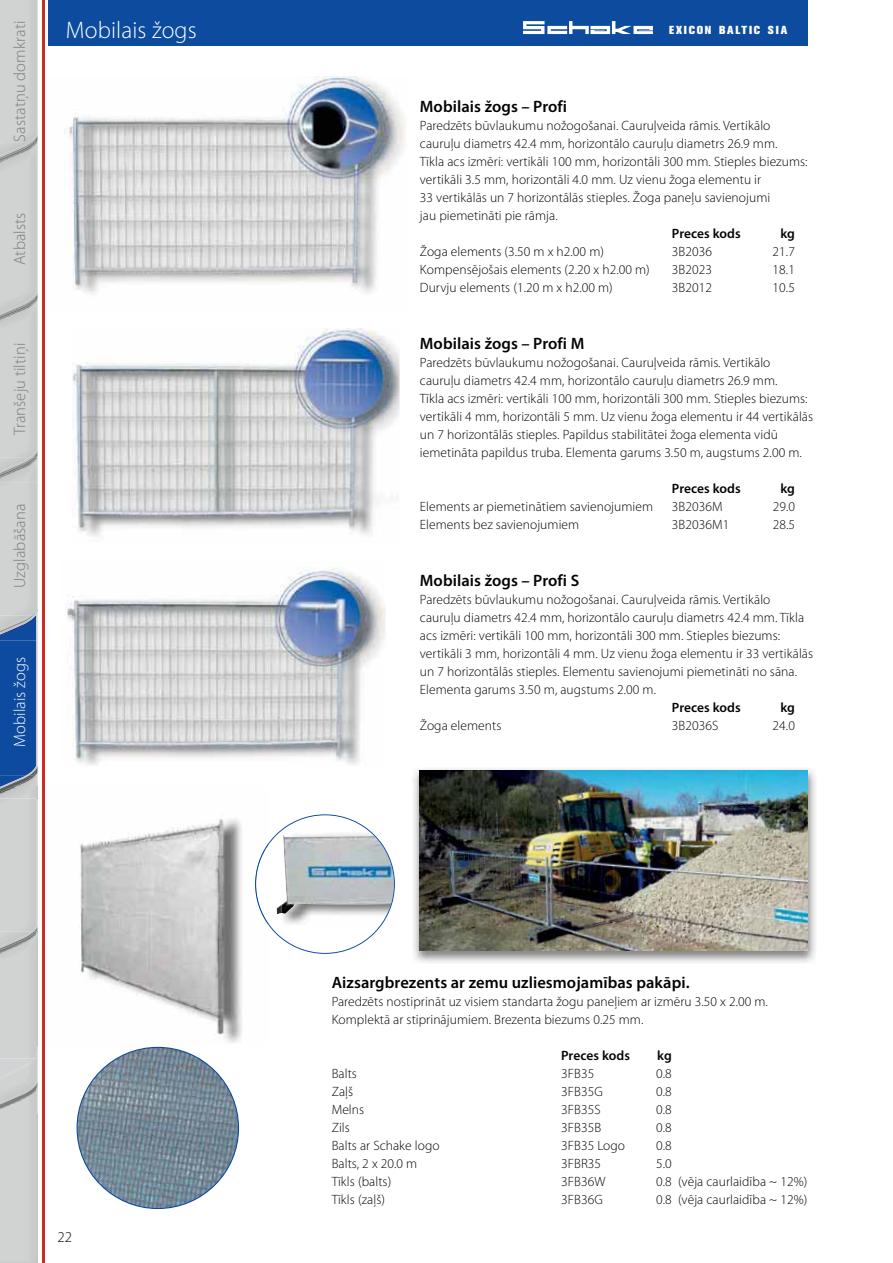
<style>
.page{position:relative;width:893px;height:1263px;background:#fff}
.page>*{position:absolute;margin:0;border:0;box-sizing:border-box;transform-origin:0 0}
.t1{font:300 24px "Myriad Pro";letter-spacing:.005em;color:#fff}
.t2{font:600 16.5px "Myriad Pro";letter-spacing:.005em;color:#000401}
.t3{font:300 16.5px "Myriad Pro";letter-spacing:.005em;color:#7a7d7e}
.t4{font:300 16.5px "Myriad Pro";letter-spacing:.005em;color:#fff}
.t5{font:300 15px "Myriad Pro";color:#000401}
.t6{font:300 13.5px/18px "Myriad Pro";letter-spacing:.005em;color:#000401}
.t7{font:600 13.5px "Myriad Pro";color:#000401}
.t8{font:800 11.55px "Akzidenz Grotesk BQ";letter-spacing:.155em;color:#fff}
</style>
<div class="page">
<img style="left:0;top:1104px;width:36px;height:10px">
<img style="left:36px;top:958px;width:2px;height:156px">
<img style="left:0;top:1058px;width:23px;height:20px">
<svg style="left:23px;top:1054px;width:15px;height:27px"></svg>
<img style="left:0;top:1081px;width:36px;height:23px">
<img style="left:36px;top:1058px;width:2px;height:27px">
<img style="left:0;top:620px;width:38px;height:338px">
<img style="left:31px;top:798px;width:6px;height:127px">
<img style="left:0;top:931px;width:31px;height:17px">
<img style="left:29px;top:483px;width:9px;height:125px">
<img style="left:0;top:463px;width:38px;height:20px">
<img style="left:0;top:458px;width:29px;height:13px">
<img style="left:29px;top:325px;width:9px;height:125px">
<svg style="left:23px;top:450px;width:15px;height:13px"></svg>
<img style="left:0;top:305px;width:38px;height:20px">
<img style="left:0;top:300px;width:29px;height:13px">
<img style="left:29px;top:167px;width:9px;height:125px">
<svg style="left:23px;top:292px;width:15px;height:13px"></svg>
<img style="left:0;top:147px;width:38px;height:20px">
<img style="left:0;top:142px;width:29px;height:14px">
<img style="left:29px;top:0;width:9px;height:135px">
<svg style="left:23px;top:135px;width:15px;height:12px"></svg>
<div style="left:49px;top:0;width:759px;height:45px;background:#0d4b9f"></div>
<svg style="left:523px;top:21px;width:130px;height:13px"></svg>
<img style="left:0;top:789px;width:23px;height:9px">
<img style="left:0;top:620px;width:33px;height:13px">
<img style="left:0;top:616px;width:29px;height:13px">
<img style="left:13px;top:658px;width:16px;height:88px">
<svg style="left:23px;top:608px;width:15px;height:12px"></svg>
<img style="left:0;top:775px;width:23px;height:14px">
<hr style="left:42px;top:0;width:3px;height:1263px;background:#ce2827">
<img style="left:64px;top:117px;width:11px;height:170px">
<img style="left:75px;top:77px;width:330px;height:217px">
<img style="left:72px;top:363px;width:7px;height:168px">
<img style="left:79px;top:328px;width:321px;height:208px">
<img style="left:73px;top:568px;width:312px;height:198px">
<img style="left:413px;top:768px;width:403px;height:195px">
<img style="left:420px;top:771px;width:388px;height:179px">
<svg style="left:268px;top:814px;width:127px;height:140px"></svg>
<img style="left:80px;top:843px;width:188px;height:130px">
<img style="left:37px;top:798px;width:1px;height:247px">
<svg style="left:31px;top:925px;width:7px;height:33px"></svg>
<svg style="left:23px;top:766px;width:15px;height:32px"></svg>
<img style="left:255px;top:844px;width:13px;height:80px">
<img style="left:85px;top:819px;width:158px;height:224px">
<img style="left:77px;top:1047px;width:161px;height:161px;border-radius:50%">
<h1 class="t1" style="left:66px;top:20px;width:132px">Mobilais žogs</h1>
<p class="t3" style="left:13px;top:142px;width:123px;rotate:-90deg">Sastatņu domkrati</p>
<p class="t8" style="left:669px;top:26px;width:120px">EXICON BALTIC SIA</p>
<p class="t2" style="left:420px;top:100px;width:149px">Mobilais žogs – Profi</p>
<p class="t6" style="left:420px;top:118px;width:389px">Paredzēts būvlaukumu nožogošanai. Cauruļveida rāmis. Vertikālo cauruļu diametrs 42.4 mm, horizontālo cauruļu diametrs 26.9 mm.<br>Tīkla acs izmēri: vertikāli 100 mm, horizontāli 300 mm. Stieples biezums: vertikāli 3.5 mm, horizontāli 4.0 mm. Uz vienu žoga elementu ir<br>33 vertikālās un 7 horizontālās stieples. Žoga paneļu savienojumi<br>jau piemetināti pie rāmja.</p>
<p class="t7" style="left:672px;top:228px;width:70px">Preces kods</p>
<p class="t7" style="left:780px;top:228px;width:16px">kg</p>
<p class="t6" style="left:420px;top:244px;width:186px">Žoga elements (3.50 m x h2.00 m)</p>
<p class="t6" style="left:672px;top:244px;width:42px">3B2036</p>
<p class="t6" style="left:773px;top:244px;width:24px">21.7</p>
<p class="t6" style="left:420px;top:262px;width:231px">Kompensējošais elements (2.20 x h2.00 m)</p>
<p class="t6" style="left:672px;top:262px;width:42px">3B2023</p>
<p class="t6" style="left:773px;top:262px;width:24px">18.1</p>
<p class="t6" style="left:420px;top:280px;width:194px">Durvju elements (1.20 m x h2.00 m)</p>
<p class="t6" style="left:672px;top:280px;width:42px">3B2012</p>
<p class="t6" style="left:773px;top:280px;width:24px">10.5</p>
<p class="t3" style="left:13px;top:265px;width:54px;rotate:-90deg">Atbalsts</p>
<p class="t3" style="left:13px;top:435px;width:94px;rotate:-90deg">Tranšeju tiltiņi</p>
<p class="t3" style="left:13px;top:588px;width:86px;rotate:-90deg">Uzglabāšana</p>
<p class="t4" style="left:13px;top:747px;width:91px;rotate:-90deg">Mobilais žogs</p>
<p class="t5" style="left:57px;top:1231px;width:16px">22</p>
<p class="t2" style="left:420px;top:337px;width:166px">Mobilais žogs – Profi M</p>
<p class="t6" style="left:420px;top:355px;width:395px">Paredzēts būvlaukumu nožogošanai. Cauruļveida rāmis. Vertikālo cauruļu diametrs 42.4 mm, horizontālo cauruļu diametrs 26.9 mm.<br>Tīkla acs izmēri: vertikāli 100 mm, horizontāli 300 mm. Stieples biezums: vertikāli 4 mm, horizontāli 5 mm. Uz vienu žoga elementu ir 44 vertikālās un 7 horizontālās stieples. Papildus stabilitātei žoga elementa vidū iemetināta papildus truba. Elementa garums 3.50 m, augstums 2.00 m.</p>
<p class="t7" style="left:672px;top:483px;width:70px">Preces kods</p>
<p class="t7" style="left:780px;top:483px;width:16px">kg</p>
<p class="t6" style="left:420px;top:499px;width:235px">Elements ar piemetinātiem savienojumiem</p>
<p class="t6" style="left:672px;top:499px;width:52px">3B2036M</p>
<p class="t6" style="left:773px;top:499px;width:24px">29.0</p>
<p class="t6" style="left:420px;top:517px;width:161px">Elements bez savienojumiem</p>
<p class="t6" style="left:672px;top:517px;width:59px">3B2036M1</p>
<p class="t6" style="left:773px;top:517px;width:24px">28.5</p>
<p class="t2" style="left:420px;top:574px;width:161px">Mobilais žogs – Profi S</p>
<p class="t6" style="left:420px;top:592px;width:395px">Paredzēts būvlaukumu nožogošanai. Cauruļveida rāmis. Vertikālo cauruļu diametrs 42.4 mm, horizontālo cauruļu diametrs 42.4 mm. Tīkla acs izmēri: vertikāli 100 mm, horizontāli 300 mm. Stieples biezums: vertikāli 3 mm, horizontāli 4 mm. Uz vienu žoga elementu ir 33 vertikālās un 7 horizontālās stieples. Elementu savienojumi piemetināti no sāna.<br>Elementa garums 3.50 m, augstums 2.00 m.</p>
<p class="t7" style="left:672px;top:702px;width:70px">Preces kods</p>
<p class="t7" style="left:780px;top:702px;width:16px">kg</p>
<p class="t6" style="left:420px;top:718px;width:83px">Žoga elements</p>
<p class="t6" style="left:672px;top:718px;width:48px">3B2036S</p>
<p class="t6" style="left:773px;top:718px;width:24px">24.0</p>
<p class="t2" style="left:332px;top:976px;width:359px">Aizsargbrezents ar zemu uzliesmojamības pakāpi.</p>
<p class="t6" style="left:332px;top:994px;width:438px">Paredzēts nostiprināt uz visiem standarta žogu paneļiem ar izmēru 3.50 x 2.00 m.<br>Komplektā ar stiprinājumiem. Brezenta biezums 0.25 mm.</p>
<p class="t7" style="left:561px;top:1051px;width:70px">Preces kods</p>
<p class="t7" style="left:657px;top:1051px;width:16px">kg</p>
<p class="t6" style="left:332px;top:1066px;width:27px">Balts</p>
<p class="t6" style="left:561px;top:1066px;width:35px">3FB35</p>
<p class="t6" style="left:656px;top:1066px;width:17px">0.8</p>
<p class="t6" style="left:332px;top:1084px;width:23px">Zaļš</p>
<p class="t6" style="left:561px;top:1084px;width:43px">3FB35G</p>
<p class="t6" style="left:656px;top:1084px;width:17px">0.8</p>
<p class="t6" style="left:332px;top:1102px;width:34px">Melns</p>
<p class="t6" style="left:561px;top:1102px;width:41px">3FB35S</p>
<p class="t6" style="left:656px;top:1102px;width:17px">0.8</p>
<p class="t6" style="left:332px;top:1120px;width:20px">Zils</p>
<p class="t6" style="left:561px;top:1120px;width:41px">3FB35B</p>
<p class="t6" style="left:656px;top:1120px;width:17px">0.8</p>
<p class="t6" style="left:332px;top:1138px;width:109px">Balts ar Schake logo</p>
<p class="t6" style="left:561px;top:1138px;width:65px">3FB35 Logo</p>
<p class="t6" style="left:656px;top:1138px;width:17px">0.8</p>
<p class="t6" style="left:332px;top:1156px;width:87px">Balts, 2 x 20.0 m</p>
<p class="t6" style="left:561px;top:1156px;width:41px">3FBR35</p>
<p class="t6" style="left:656px;top:1156px;width:17px">5.0</p>
<p class="t6" style="left:332px;top:1174px;width:61px">Tīkls (balts)</p>
<p class="t6" style="left:561px;top:1174px;width:46px">3FB36W</p>
<p class="t6" style="left:656px;top:1174px;width:153px">0.8 (vēja caurlaidība ~ 12%)</p>
<p class="t6" style="left:332px;top:1192px;width:55px">Tīkls (zaļš)</p>
<p class="t6" style="left:561px;top:1192px;width:43px">3FB36G</p>
<p class="t6" style="left:656px;top:1192px;width:153px">0.8 (vēja caurlaidība ~ 12%)</p>
</div>
